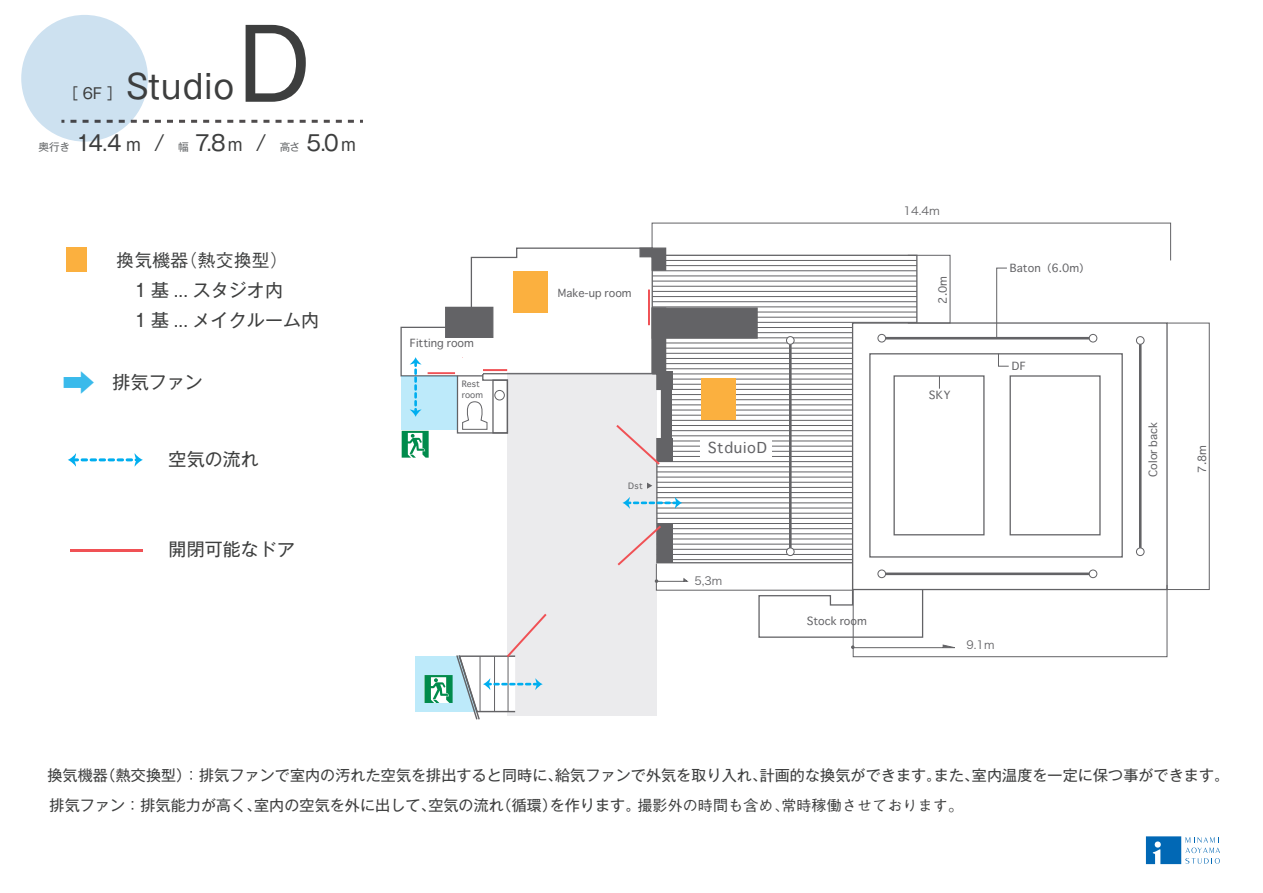
<style>
.page{position:relative;width:1263px;height:893px;background:#fff}
.page>*{position:absolute;margin:0;border:0;box-sizing:border-box;transform-origin:0 0}
.t1{font:97.5px "Gothic MB101";color:#3d3e3e}
.t2{font:33px "Gothic MB101";letter-spacing:.02em;color:#3d3e3e}
.t3{font:33px "Koz Go Pro";color:#3abaeb}
.t4{font:21.3px "Gothic MB101";color:#3d3e3e}
.t5{font:17.85px/30px "Gothic MB101";letter-spacing:.01em;color:#3d3e3e}
.t6{font:500 17.85px "Gothic BBB";letter-spacing:.01em;color:#3d3e3e}
.t7{font:15px/29.8px "Gothic MB101";letter-spacing:.01em;color:#3d3e3e}
.t8{font:14.55px "Osaka";letter-spacing:.05em;color:#636366}
.t9{font:11.25px "Hira Kaku Pro W3";color:#636366}
.t10{font:10.95px "Osaka";color:#636366}
.t11{font:10.8px "Osaka";color:#636366}
.t12{font:8.55px/10.2px "Osaka";color:#636366}
.s1{font-size:10.65px;color:#67696b}
.s2{font-size:16.95px}
.s3{font-size:14.85px}
.s4{font-family:"Gothic BBB";font-weight:500}
</style>
<div class="page">
<div style="left:416px;top:656px;width:64px;height:56px;background:#bdeafa"></div>
<div style="left:21px;top:15px;width:127px;height:127px;background:#cde1f0;border-radius:50%"></div>
<div style="left:507px;top:372px;width:150px;height:343px;background:#ebebed"></div>
<hr style="left:1139px;top:344px;width:2px;height:204px;background:#636366">
<div style="left:1136px;top:336px;width:8px;height:9px;border:1px solid #636366;border-radius:50%"></div>
<hr style="left:885px;top:337px;width:204px;height:2px;background:#636366">
<div style="left:1089px;top:334px;width:8px;height:8px;border:1px solid #636366;border-radius:50%"></div>
<svg style="left:998px;top:353px;width:11px;height:14px"></svg>
<svg style="left:996px;top:268px;width:11px;height:69px"></svg>
<svg style="left:939px;top:377px;width:1px;height:12px"></svg>
<div style="left:893px;top:375px;width:91px;height:160px;border:1px solid #636366"></div>
<div style="left:1009px;top:375px;width:91px;height:160px;border:1px solid #636366"></div>
<svg style="left:400px;top:247px;width:518px;height:279px"></svg>
<hr style="left:652px;top:255px;width:1px;height:119px;background:#636366">
<svg style="left:457px;top:375px;width:26px;height:1px"></svg>
<div style="left:445px;top:307px;width:48px;height:31px;background:#636366"></div>
<div style="left:639px;top:248px;width:14px;height:9px;background:#636366;border:1px solid #636366"></div>
<div style="left:652px;top:248px;width:14px;height:23px;background:#636366"></div>
<div style="left:652px;top:307px;width:14px;height:67px;background:#636366"></div>
<div style="left:652px;top:307px;width:106px;height:32px;background:#636366;border:1px solid #636366"></div>
<div style="left:657px;top:371px;width:15px;height:18px;background:#636366"></div>
<div style="left:661px;top:371px;width:11px;height:91px;background:#636366"></div>
<div style="left:657px;top:439px;width:15px;height:23px;background:#636366"></div>
<div style="left:657px;top:524px;width:15px;height:39px;background:#636366"></div>
<svg style="left:652px;top:223px;width:519px;height:38px"></svg>
<svg style="left:1146px;top:836px;width:74px;height:28px"></svg>
<hr style="left:70px;top:549px;width:73px;height:3px;background:#f05155">
<div style="left:67px;top:247px;width:20px;height:24px;background:#fbb03f"></div>
<svg style="left:70px;top:120px;width:293px;height:3px"></svg>
<svg style="left:68px;top:453px;width:75px;height:14px"></svg>
<div style="left:513px;top:271px;width:35px;height:42px;background:#fbb03f"></div>
<div style="left:701px;top:378px;width:34px;height:42px;background:#fbb03f"></div>
<div style="left:701px;top:439px;width:71px;height:17px;background:#fff"></div>
<div style="left:401px;top:377px;width:56px;height:53px;background:#bdeafa"></div>
<svg style="left:402px;top:431px;width:27px;height:27px"></svg>
<hr style="left:428px;top:372px;width:27px;height:2px;background:#f05155">
<svg style="left:410px;top:357px;width:12px;height:60px"></svg>
<svg style="left:622px;top:497px;width:60px;height:12px"></svg>
<svg style="left:647px;top:483px;width:5px;height:6px"></svg>
<hr style="left:648px;top:290px;width:2px;height:35px;background:#f05155">
<svg style="left:424px;top:614px;width:123px;height:106px"></svg>
<svg style="left:617px;top:526px;width:550px;height:131px"></svg>
<svg style="left:616px;top:425px;width:44px;height:40px"></svg>
<hr style="left:478px;top:369px;width:29px;height:2px;background:#f05155">
<div style="left:463px;top:352px;width:20px;height:22px;background:#fff"></div>
<h1 class="t1" style="left:237px;top:-3px;width:76px">D</h1>
<h3 class="t4" style="left:39px;top:128px;width:319px"><span class="s1">奥行き</span> 14.4 <span class="s2">m</span> / <span class="s1">幅</span> 7.8<span class="s2">m</span> / <span class="s1">高さ</span> 5.0 <span class="s2">m</span></h3>
<h2 class="t2" style="left:63px;top:64px;width:172px"><span class="s3">［ 6F ］</span> Studio</h2>
<h2 class="t3" style="left:62px;top:362px;width:34px">➡</h2>
<p class="t6" style="left:116px;top:251px;width:173px">換気機器（熱交換型）</p>
<p class="t5" style="left:116px;top:274px;width:204px">　1 基 ... スタジオ内<br>　1 基 ... メイクルーム内</p>
<p class="t5" style="left:113px;top:365px;width:92px">排気ファン</p>
<p class="t5" style="left:169px;top:442px;width:92px">空気の流れ</p>
<p class="t5" style="left:169px;top:533px;width:128px">開閉可能なドア</p>
<p class="t10" style="left:410px;top:336px;width:66px">Fitting room</p>
<p class="t12" style="left:462px;top:379px;width:23px">Rest room</p>
<p class="t11" style="left:558px;top:286px;width:75px">Make-up room</p>
<p class="t12" style="left:628px;top:480px;width:16px">Dst</p>
<p class="t8" style="left:708px;top:438px;width:61px">StduioD</p>
<p class="t9" style="left:903px;top:201px;width:38px">14.4m</p>
<p class="t10" style="left:936px;top:303px;width:29px;rotate:-90deg">2.0m</p>
<p class="t10" style="left:929px;top:388px;width:23px">SKY</p>
<p class="t10" style="left:1010px;top:261px;width:82px">Baton（6.0m）</p>
<p class="t10" style="left:1012px;top:359px;width:16px">DF</p>
<p class="t9" style="left:694px;top:571px;width:29px">5,3m</p>
<p class="t10" style="left:807px;top:614px;width:62px">Stock room</p>
<p class="t9" style="left:966px;top:635px;width:29px">9.1m</p>
<p class="t10" style="left:1146px;top:477px;width:56px;rotate:-90deg">Color back</p>
<p class="t10" style="left:1195px;top:473px;width:29px;rotate:-90deg">7.8m</p>
<p class="t7" style="left:48px;top:759px;width:1183px">換気機器（熱交換型）：排気ファンで室内の汚れた空気を排出すると同時に、給気ファンで外気を取り入れ、計画的な換気ができます。また、室内温度を一定に保つ事ができます。排気ファン：排気能力が高く、室内の空気を外に出して、空気の流れ（循環）を作ります。<span class="s4">撮影外の時間も含め、常時稼働させております。</span></p>
</div>
